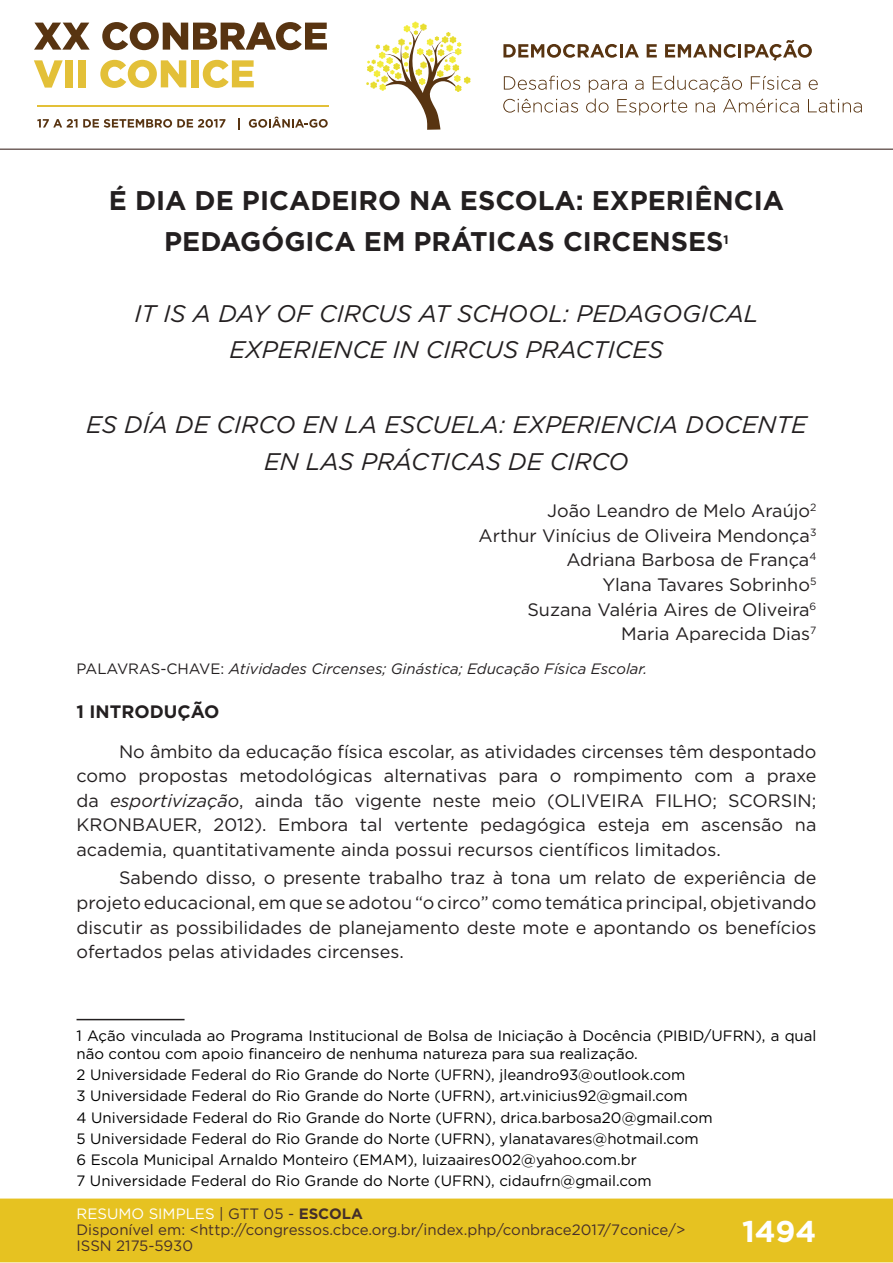
<style>
.page{position:relative;width:893px;height:1263px;background:#fff}
.page>*{position:absolute;margin:0;border:0;box-sizing:border-box;transform-origin:0 0}
.t1{font:700 30px "Gotham";color:#fff}
.t2{font:700 27px/41px "Gotham";color:#231f20;text-align:center}
.t3{font:italic 24px/36.6px "Gotham";color:#231f20;text-align:center}
.t4{font:18px/24.5px "Gotham";color:#231f20;text-align:justify}
.t5{font:700 18px "Gotham";color:#231f20}
.t6{font:15px/21.3px "Gotham";color:#000001}
.t7{font:15px/16px "Gotham";color:#462f2a}
.t8{font:italic 15px "Gotham";color:#231f20}
.s1{font-style:normal}
.s2{font-style:italic}
.s3{color:#fff}
.s4{color:#442f2a}
.s5{font-weight:700;color:#442f2a}
</style>
<div class="page">
<div style="left:0;top:1198px;width:893px;height:64px;background:#e6c221;border:2px solid #e6c221"></div>
<svg style="left:34px;top:23px;width:56px;height:27px"></svg>
<svg style="left:102px;top:22px;width:225px;height:28px"></svg>
<svg style="left:34px;top:60px;width:29px;height:28px"></svg>
<div style="left:65px;top:60px;width:8px;height:27px;background:#e3c038"></div>
<div style="left:78px;top:60px;width:8px;height:27px;background:#e3c038"></div>
<svg style="left:100px;top:60px;width:86px;height:28px"></svg>
<div style="left:191px;top:60px;width:8px;height:27px;background:#e3c038"></div>
<svg style="left:203px;top:60px;width:51px;height:28px"></svg>
<svg style="left:37px;top:119px;width:188px;height:9px"></svg>
<svg style="left:238px;top:118px;width:2px;height:11px"></svg>
<svg style="left:249px;top:117px;width:79px;height:11px"></svg>
<hr style="left:37px;top:105px;width:291px;height:2px;background:#e3c038">
<svg style="left:366px;top:21px;width:105px;height:109px"></svg>
<svg style="left:503px;top:44px;width:136px;height:14px"></svg>
<svg style="left:647px;top:44px;width:10px;height:13px"></svg>
<svg style="left:665px;top:40px;width:147px;height:21px"></svg>
<svg style="left:504px;top:76px;width:76px;height:14px"></svg>
<svg style="left:809px;top:80px;width:9px;height:10px"></svg>
<svg style="left:503px;top:99px;width:75px;height:14px"></svg>
<svg style="left:586px;top:76px;width:214px;height:39px"></svg>
<svg style="left:808px;top:99px;width:54px;height:14px"></svg>
<hr style="left:0;top:149px;width:893px;height:1px;background:#442f2a">
<hr style="left:77px;top:1019px;width:108px;height:1px;background:#231f20">
<h2 class="t2" style="left:109px;top:180px;width:677px">É DIA DE PICADEIRO NA ESCOLA: EXPERIÊNCIA<br>PEDAGÓGICA EM PRÁTICAS CIRCENSES<sup>1</sup></h2>
<h3 class="t3" style="left:134px;top:294px;width:625px">IT IS A DAY OF CIRCUS AT SCHOOL: PEDAGOGICAL<br>EXPERIENCE IN CIRCUS PRACTICES</h3>
<h3 class="t3" style="left:86px;top:406px;width:722px">ES DÍA DE CIRCO EN LA ESCUELA: EXPERIENCIA DOCENTE<br>EN LAS PRÁCTICAS DE CIRCO</h3>
<p class="t4" style="left:479px;top:498px;width:339px;text-align:right">João Leandro de Melo Araújo<sup>2<br></sup>Arthur Vinícius de Oliveira Mendonça<sup>3<br></sup>Adriana Barbosa de França<sup>4<br></sup>Ylana Tavares Sobrinho<sup>5<br></sup>Suzana Valéria Aires de Oliveira<sup>6<br></sup>Maria Aparecida Dias<sup>7</sup></p>
<p class="t8" style="left:77px;top:659px;width:572px"><span class="s1">PALAVRAS-CHAVE:</span> Atividades Circenses; Ginástica; Educação Física Escolar.</p>
<p class="t5" style="left:77px;top:700px;width:144px">1 INTRODUÇÃO</p>
<p class="t4" style="left:77px;top:739px;width:741px;text-indent:43px">No âmbito da educação física escolar, as atividades circenses têm despontado como propostas metodológicas alternativas para o rompimento com a praxe da <span class="s2">esportivização</span>, ainda tão vigente neste meio (OLIVEIRA FILHO; SCORSIN; KRONBAUER, 2012). Embora tal vertente pedagógica esteja em ascensão na academia, quantitativamente ainda possui recursos científicos limitados.</p>
<p class="t4" style="left:77px;top:865px;width:741px;text-indent:43px">Sabendo disso, o presente trabalho traz à tona um relato de experiência de projeto educacional, em que se adotou “o circo” como temática principal, objetivando discutir as possibilidades de planejamento deste mote e apontando os benefícios ofertados pelas atividades circenses.</p>
<p class="t6" style="left:77px;top:1026px;width:741px;line-height:18px">1 Ação vinculada ao Programa Institucional de Bolsa de Iniciação à Docência (PIBID/UFRN), a qual não contou com apoio financeiro de nenhuma natureza para sua realização.</p>
<p class="t6" style="left:77px;top:1064px;width:638px">2 Universidade Federal do Rio Grande do Norte (UFRN), jleandro93@outlook.com<br>3 Universidade Federal do Rio Grande do Norte (UFRN), art.vinicius92@gmail.com<br>4 Universidade Federal do Rio Grande do Norte (UFRN), drica.barbosa20@gmail.com 5 Universidade Federal do Rio Grande do Norte (UFRN), ylanatavares@hotmail.com<br>6 Escola Municipal Arnaldo Monteiro (EMAM), luizaaires002@yahoo.com.br<br>7 Universidade Federal do Rio Grande do Norte (UFRN), cidaufrn@gmail.com</p>
<p class="t7" style="left:77px;top:1205px;width:610px"><span class="s3">RESUMO SIMPLES</span> <span class="s4">| GTT 05 -</span> <span class="s5">ESCOLA<br></span>Disponível em: &lt;http://congressos.cbce.org.br/index.php/conbrace2017/7conice/&gt;<br>ISSN 2175-5930</p>
<h1 class="t1" style="left:742px;top:1212px;width:76px">1494</h1>
</div>
